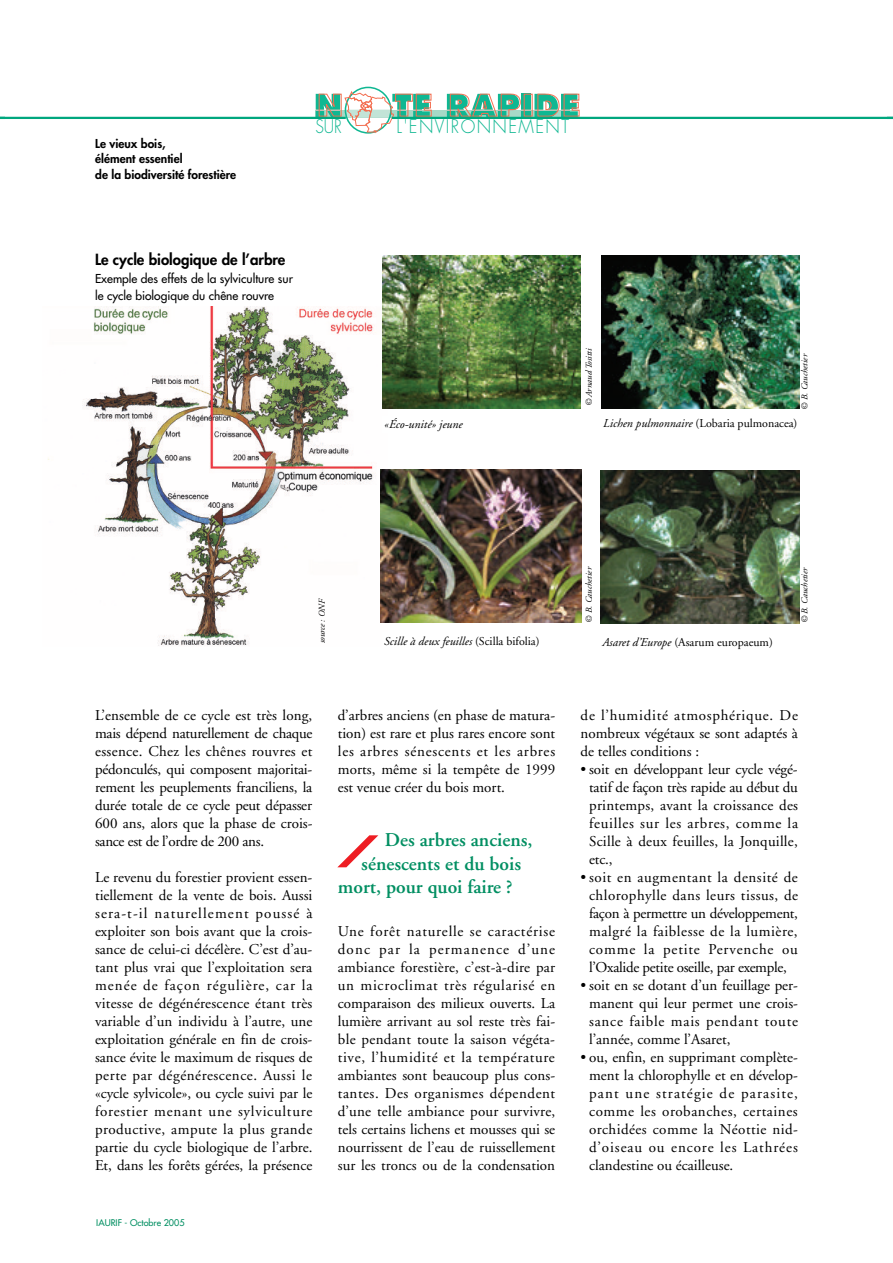
<style>
.page{position:relative;width:893px;height:1263px;background:#fff}
.page>*{position:absolute;margin:0;border:0;box-sizing:border-box;transform-origin:0 0}
.t1{font:600 19.5px "Adobe Garamond";color:#028f62}
.t2{font:300 18.3px "Futura";color:#0fb792;scale:.94 1}
.t3{font:300 18.3px "Futura";color:#0fb792;scale:.86 1}
.t4{font:15px/18px "Adobe Garamond";color:#000;text-align:justify}
.t5{font:15px/18px "Adobe Garamond";letter-spacing:.03em;color:#000;text-align:center}
.t6{font:800 15px "Futura";color:#000}
.t7{font:12px "Adobe Garamond";color:#000}
.t8{font:12px/16.4px "Futura";color:#000}
.t9{font:800 12px/16px "Futura";color:#000}
.t10{font:italic 12px "Adobe Garamond";color:#000}
.t11{font:italic 9px "Adobe Garamond";color:#000}
.t12{font:9px "Futura";color:#028f62}
.s1{font-style:italic}
.s2{font-style:normal}
</style>
<div class="page">
<svg style="left:432px;top:110px;width:102px;height:7px"></svg>
<svg style="left:521px;top:94px;width:9px;height:23px"></svg>
<div style="left:345px;top:87px;width:47px;height:47px;border:2px solid #0fb792;border-radius:50%"></div>
<svg style="left:447px;top:94px;width:74px;height:23px"></svg>
<svg style="left:534px;top:94px;width:45px;height:23px"></svg>
<svg style="left:316px;top:91px;width:116px;height:42px"></svg>
<hr style="left:392px;top:117px;width:501px;height:2px;background:#00a77e">
<hr style="left:0;top:117px;width:346px;height:2px;background:#00a77e">
<svg style="left:337px;top:835px;width:41px;height:32px"></svg>
<img style="left:48px;top:307px;width:339px;height:339px">
<img style="left:383px;top:255px;width:197px;height:153px">
<div style="left:383px;top:416px;width:198px;height:17px;background:#fff"></div>
<img style="left:381px;top:470px;width:200px;height:153px">
<img style="left:601px;top:471px;width:198px;height:153px">
<div style="left:383px;top:632px;width:198px;height:17px;background:#fff"></div>
<img style="left:602px;top:255px;width:197px;height:153px">
<p class="t9" style="left:95px;top:136px;width:142px">Le vieux bois,<br>élément essentiel<br>de la biodiversité forestière</p>
<p class="t3" style="left:315px;top:118px;width:32px">SUR</p>
<p class="t2" style="left:397px;top:118px;width:185px">L'ENVIRONNEMENT</p>
<p class="t6" style="left:95px;top:253px;width:192px">Le cycle biologique de l’arbre</p>
<p class="t8" style="left:95px;top:271px;width:199px">Exemple des effets de la sylviculture sur le cycle biologique du chêne rouvre</p>
<p class="t10" style="left:384px;top:420px;width:80px">«Éco-unité» jeune</p>
<p class="t11" style="left:585px;top:406px;width:60px;rotate:-90deg">© Arnaud Tositti</p>
<p class="t11" style="left:801px;top:410px;width:57px;rotate:-90deg">© B. Cauchetier</p>
<p class="t7" style="left:603px;top:419px;width:196px"><span class="s1">Lichen pulmonnaire</span> (Lobaria pulmonacea)</p>
<p class="t11" style="left:318px;top:643px;width:47px;rotate:-90deg">source : ONF</p>
<p class="t11" style="left:585px;top:623px;width:57px;rotate:-90deg">© B. Cauchetier</p>
<p class="t11" style="left:801px;top:623px;width:57px;rotate:-90deg">© B. Cauchetier</p>
<p class="t10" style="left:384px;top:636px;width:157px">Scille à deux feuilles <span class="s2">(Scilla bifolia)</span></p>
<p class="t7" style="left:602px;top:637px;width:172px"><span class="s1">Asaret d’Europe</span> (Asarum europaeum)</p>
<p class="t4" style="left:95px;top:708px;width:219px">L’ensemble de ce cycle est très long, mais dépend naturellement de chaque essence. Chez les chênes rouvres et pédonculés, qui composent majoritai&shy;rement les peuplements franciliens, la durée totale de ce cycle peut dépasser 600 ans, alors que la phase de crois&shy;sance est de l’ordre de 200 ans.</p>
<p class="t4" style="left:95px;top:870px;width:219px">Le revenu du forestier provient essen&shy;tiellement de la vente de bois. Aussi sera-t-il naturellement poussé à exploiter son bois avant que la crois&shy;sance de celui-ci décélère. C’est d’au&shy;tant plus vrai que l’exploitation sera menée de façon régulière, car la vitesse de dégénérescence étant très variable d’un individu à l’autre, une exploitation générale en fin de crois&shy;sance évite le maximum de risques de perte par dégénérescence. Aussi le «cycle sylvicole», ou cycle suivi par le forestier menant une sylviculture productive, ampute la plus grande partie du cycle biologique de l’arbre.<br>Et, dans les forêts gérées, la présence</p>
<p class="t12" style="left:96px;top:1218px;width:90px">IAURIF - Octobre 2005</p>
<p class="t4" style="left:338px;top:708px;width:219px">d’arbres anciens (en phase de matura&shy;tion) est rare et plus rares encore sont les arbres sénescents et les arbres morts, même si la tempête de 1999 est venue créer du bois mort.</p>
<h1 class="t1" style="left:385px;top:832px;width:149px">Des arbres anciens,</h1>
<h1 class="t1" style="left:361px;top:856px;width:161px">sénescents et du bois</h1>
<h1 class="t1" style="left:338px;top:879px;width:176px">mort, pour quoi faire ?</h1>
<p class="t4" style="left:338px;top:924px;width:219px">Une forêt naturelle se caractérise donc par la permanence d’une ambiance forestière, c’est-à-dire par un microclimat très régularisé en comparaison des milieux ouverts. La lumière arrivant au sol reste très fai&shy;ble pendant toute la saison végéta&shy;tive, l’humidité et la température ambiantes sont beaucoup plus cons&shy;tantes. Des organismes dépendent d’une telle ambiance pour survivre, tels certains lichens et mousses qui se nourrissent de l’eau de ruissellement sur les troncs ou de la condensation</p>
<p class="t4" style="left:581px;top:708px;width:219px">de l’humidité atmosphérique. De nombreux végétaux se sont adaptés à de telles conditions :</p>
<p class="t4" style="left:589px;top:762px;width:210px;text-indent:-9px">• soit en développant leur cycle végé&shy;tatif de façon très rapide au début du printemps, avant la croissance des feuilles sur les arbres, comme la Scille à deux feuilles, la Jonquille, etc.,</p>
<p class="t5" style="left:581px;top:870px;width:219px">• soit en augmentant la densité de chlorophylle dans leurs tissus, de façon à permettre un développement, malgré la faiblesse de la lumière, comme la petite Pervenche ou l’Oxalide petite oseille, par exemple,</p>
<p class="t4" style="left:589px;top:978px;width:210px;text-indent:-9px">• soit en se dotant d’un feuillage per&shy;manent qui leur permet une crois&shy;sance faible mais pendant toute l’année, comme l’Asaret,</p>
<p class="t4" style="left:589px;top:1050px;width:210px;text-indent:-9px">• ou, enfin, en supprimant complète&shy;ment la chlorophylle et en dévelop&shy;pant une stratégie de parasite, comme les orobanches, certaines orchidées comme la Néottie nid&shy;d’oiseau ou encore les Lathrées clandestine ou écailleuse.</p>
</div>
